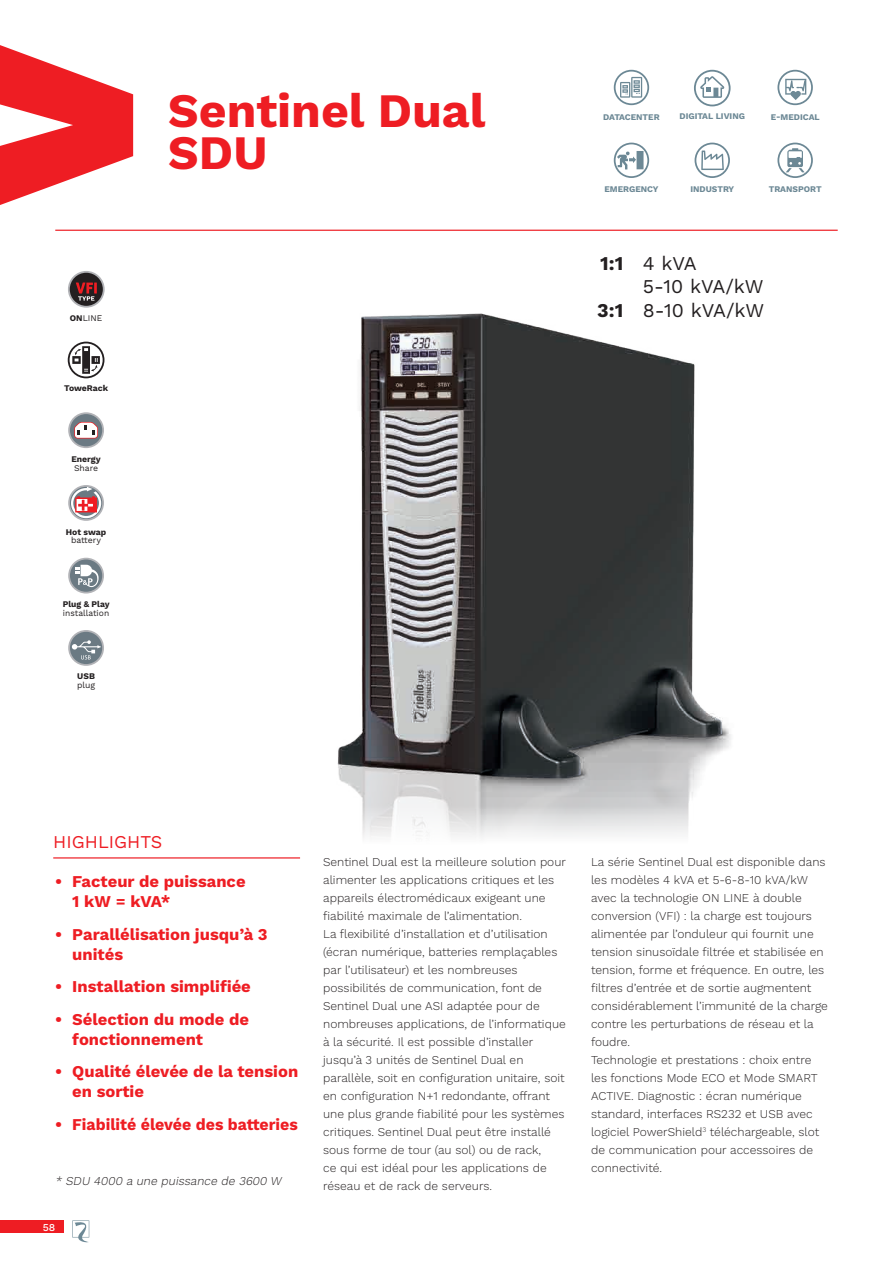
<style>
.page{position:relative;width:893px;height:1263px;background:#fff}
.page>*{position:absolute;margin:0;border:0;box-sizing:border-box;transform-origin:0 0}
.t1{font:700 48px "Work Sans";color:#ee1d23}
.t2{font:19.5px "Work Sans";letter-spacing:-.005em;color:#231f20}
.t3{font:18px "Work Sans";color:#ee1d23}
.t4{font:700 16.5px/19.8px "Work Sans";color:#ee1d23}
.t5{font:300 12px/18px "Work Sans";color:#231f20}
.t6{font:italic 300 12px "Work Sans";color:#231f20}
.t7{font:500 10.5px "Work Sans";color:#fff}
.t8{font:700 8.7px "Work Sans";color:#6c8895}
.t9{font:8.7px/8.7px "Work Sans";color:#231f20}
.t10{font:700 8.7px/8.7px "Work Sans";letter-spacing:-.005em;color:#231f20}
.s1{font-weight:700}
.s2{font-weight:400}
</style>
<div class="page">
<div style="left:0;top:1220px;width:64px;height:13px;background:#ee1d23"></div>
<svg style="left:72px;top:1220px;width:17px;height:23px"></svg>
<svg style="left:0;top:45px;width:133px;height:160px"></svg>
<hr style="left:55px;top:230px;width:783px;height:1px;background:#ee1d23">
<hr style="left:53px;top:857px;width:247px;height:1px;background:#ee1d23">
<svg style="left:614px;top:70px;width:35px;height:35px"></svg>
<div style="left:616px;top:72px;width:31px;height:31px;background:#fff;border-radius:50%"></div>
<svg style="left:620px;top:77px;width:22px;height:21px"></svg>
<svg style="left:694px;top:70px;width:37px;height:36px"></svg>
<div style="left:696px;top:72px;width:33px;height:33px;background:#fff;border-radius:50%"></div>
<svg style="left:700px;top:76px;width:24px;height:22px"></svg>
<svg style="left:777px;top:70px;width:36px;height:35px"></svg>
<svg style="left:779px;top:72px;width:32px;height:31px"></svg>
<svg style="left:785px;top:79px;width:21px;height:21px"></svg>
<svg style="left:614px;top:143px;width:35px;height:35px"></svg>
<svg style="left:615px;top:144px;width:32px;height:32px"></svg>
<svg style="left:617px;top:151px;width:26px;height:18px"></svg>
<svg style="left:695px;top:143px;width:35px;height:35px"></svg>
<div style="left:696px;top:144px;width:32px;height:32px;background:#fff;border-radius:50%"></div>
<svg style="left:701px;top:151px;width:23px;height:19px"></svg>
<svg style="left:777px;top:143px;width:36px;height:35px"></svg>
<div style="left:779px;top:144px;width:32px;height:32px;background:#fff;border-radius:50%"></div>
<svg style="left:786px;top:148px;width:19px;height:24px"></svg>
<svg style="left:68px;top:271px;width:37px;height:37px"></svg>
<div style="left:70px;top:273px;width:33px;height:33px;background:#231f20;border-radius:50%"></div>
<svg style="left:76px;top:282px;width:21px;height:19px"></svg>
<svg style="left:68px;top:342px;width:36px;height:36px"></svg>
<svg style="left:68px;top:412px;width:36px;height:36px"></svg>
<div style="left:70px;top:414px;width:32px;height:32px;background:#6b7a83;border-radius:50%"></div>
<svg style="left:74px;top:422px;width:24px;height:16px"></svg>
<svg style="left:68px;top:485px;width:36px;height:36px"></svg>
<svg style="left:70px;top:487px;width:32px;height:32px"></svg>
<svg style="left:71px;top:487px;width:30px;height:31px"></svg>
<svg style="left:68px;top:558px;width:36px;height:35px"></svg>
<div style="left:70px;top:559px;width:32px;height:33px;background:#6b7a83;border-radius:50%"></div>
<svg style="left:76px;top:565px;width:23px;height:22px"></svg>
<svg style="left:68px;top:630px;width:36px;height:36px"></svg>
<div style="left:70px;top:632px;width:32px;height:32px;background:#6b7a83;border-radius:50%"></div>
<svg style="left:72px;top:640px;width:29px;height:19px"></svg>
<img style="left:223px;top:313px;width:508px;height:546px">
<p class="t9" style="left:70px;top:314px;width:34px"><span class="s1">ON</span>LINE</p>
<p class="t10" style="left:64px;top:384px;width:45px">ToweRack</p>
<p class="t10" style="left:71px;top:455px;width:31px">Energy<br><span class="s2">Share</span></p>
<p class="t10" style="left:66px;top:528px;width:42px;text-align:center">Hot swap <span class="s2">battery</span></p>
<p class="t9" style="left:63px;top:600px;width:48px"><span class="s1">Plug &amp; Play </span>installation</p>
<p class="t9" style="left:77px;top:672px;width:20px"><span class="s1">USB </span>plug</p>
<p class="t1" style="left:168px;top:83px;width:319px">Sentinel Dual</p>
<p class="t1" style="left:168px;top:125px;width:101px">SDU</p>
<p class="t8" style="left:603px;top:112px;width:58px">DATACENTER</p>
<p class="t8" style="left:679px;top:111px;width:67px">DIGITAL LIVING</p>
<p class="t8" style="left:771px;top:112px;width:50px">E-MEDICAL</p>
<p class="t8" style="left:604px;top:184px;width:56px">EMERGENCY</p>
<p class="t8" style="left:690px;top:184px;width:45px">INDUSTRY</p>
<p class="t8" style="left:769px;top:184px;width:55px">TRANSPORT</p>
<p class="t2" style="left:600px;top:252px;width:98px"><span class="s1">1:1</span> 4 kVA</p>
<p class="t2" style="left:643px;top:275px;width:122px">5-10 kVA/kW</p>
<p class="t2" style="left:597px;top:299px;width:169px"><span class="s1">3:1</span> 8-10 kVA/kW</p>
<h3 class="t3" style="left:53px;top:831px;width:110px">HIGHLIGHTS</h3>
<p class="t4" style="left:72px;top:873px;width:175px;text-indent:-17px">• Facteur de puissance<br>1 kW = kVA*</p>
<p class="t4" style="left:72px;top:925px;width:197px;text-indent:-17px">• Parallélisation jusqu’à 3 unités</p>
<p class="t4" style="left:55px;top:977px;width:197px">• Installation simplifiée</p>
<p class="t4" style="left:72px;top:1010px;width:178px;text-indent:-17px">• Sélection du mode de fonctionnement</p>
<p class="t4" style="left:72px;top:1062px;width:227px;text-indent:-17px">• Qualité élevée de la tension en sortie</p>
<p class="t4" style="left:55px;top:1115px;width:244px">• Fiabilité élevée des batteries</p>
<p class="t6" style="left:55px;top:1174px;width:230px">* SDU 4000 a une puissance de 3600 W</p>
<p class="t7" style="left:43px;top:1221px;width:14px">58</p>
<p class="t5" style="left:323px;top:853px;width:244px">Sentinel Dual est la meilleure solution pour alimenter les applications critiques et les appareils électromédicaux exigeant une fiabilité maximale de l’alimentation.</p>
<p class="t5" style="left:323px;top:925px;width:244px">La flexibilité d’installation et d’utilisation (écran numérique, batteries remplaçables par l’utilisateur) et les nombreuses possibilités de communication, font de Sentinel Dual une ASI adaptée pour de nombreuses applications, de l’informatique à la sécurité. Il est possible d’installer jusqu’à 3 unités de Sentinel Dual en parallèle, soit en configuration unitaire, soit en configuration N+1 redondante, offrant une plus grande fiabilité pour les systèmes critiques. Sentinel Dual peut être installé sous forme de tour (au sol) ou de rack,<br>ce qui est idéal pour les applications de réseau et de rack de serveurs.</p>
<p class="t5" style="left:591px;top:853px;width:238px">La série Sentinel Dual est disponible dans les modèles 4 kVA et 5-6-8-10 kVA/kW avec la technologie ON LINE à double conversion (VFI) : la charge est toujours alimentée par l’onduleur qui fournit une tension sinusoïdale filtrée et stabilisée en tension, forme et fréquence. En outre, les filtres d’entrée et de sortie augmentent considérablement l’immunité de la charge contre les perturbations de réseau et la foudre.</p>
<p class="t5" style="left:591px;top:1051px;width:230px">Technologie et prestations : choix entre les fonctions Mode ECO et Mode SMART ACTIVE. Diagnostic : écran numérique standard, interfaces RS232 et USB avec logiciel PowerShield<sup>3</sup> téléchargeable, slot de communication pour accessoires de connectivité.</p>
</div>
